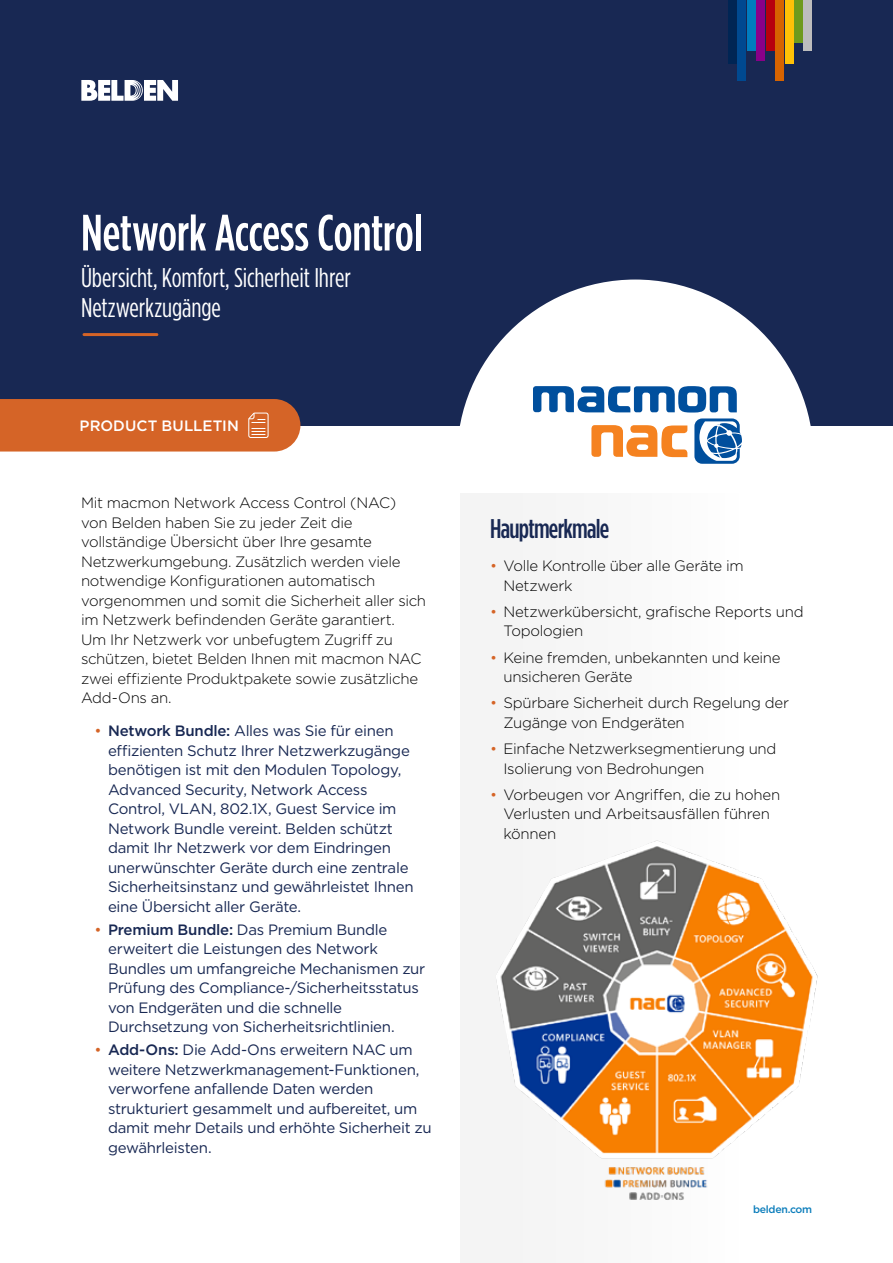
<style>
.page{position:relative;width:893px;height:1263px;background:#fff}
.page>*{position:absolute;margin:0;border:0;box-sizing:border-box;transform-origin:0 0}
.t1{font:500 51px "Gotham Condensed";letter-spacing:-.01em;color:#fff}
.t2{font:27px/30px "Gotham Condensed";letter-spacing:-.005em;color:#fff}
.t3{font:500 27px "Gotham Condensed";letter-spacing:-.025em;color:#182853}
.t4{font:15px/19.5px "Gotham";letter-spacing:-.02em;color:#182853}
.t5{font:300 15px/19.5px "Gotham";letter-spacing:-.02em;color:#000}
.t6{font:500 15px "Gotham";letter-spacing:.005em;color:#fff}
.t7{font:500 10.5px "Gotham";letter-spacing:-.025em;color:#0b7dbb}
.s1{color:#d56427}
.s2{font-weight:500}
</style>
<div class="page">
<div style="left:0;top:0;width:893px;height:425px;background:#182853"></div>
<svg style="left:81px;top:80px;width:97px;height:21px"></svg>
<div style="left:457px;top:280px;width:356px;height:356px;background:#fff;border-radius:50%"></div>
<hr style="left:84px;top:333px;width:73px;height:3px;background:#d56427">
<div style="left:460px;top:493px;width:278px;height:770px;background:#f4f4f4"></div>
<svg style="left:694px;top:418px;width:48px;height:46px"></svg>
<svg style="left:591px;top:425px;width:96px;height:32px"></svg>
<svg style="left:533px;top:386px;width:204px;height:26px"></svg>
<img style="left:602px;top:975px;width:216px;height:225px">
<svg style="left:496px;top:841px;width:321px;height:317px"></svg>
<div style="left:0;top:399px;width:300px;height:52px;background:#d56427"></div>
<div style="left:766px;top:0;width:8px;height:51px;background:#b7000e"></div>
<div style="left:775px;top:0;width:9px;height:81px;background:#d66300"></div>
<div style="left:794px;top:0;width:8px;height:43px;background:#6e9a1c"></div>
<div style="left:757px;top:0;width:8px;height:61px;background:#890089"></div>
<div style="left:738px;top:0;width:8px;height:81px;background:#004990"></div>
<div style="left:785px;top:0;width:8px;height:64px;background:#ffc107"></div>
<div style="left:804px;top:0;width:8px;height:51px;background:#bdbdbd"></div>
<div style="left:747px;top:0;width:8px;height:51px;background:#007cbe"></div>
<div style="left:728px;top:0;width:8px;height:64px;background:#002554"></div>
<h1 class="t1" style="left:81px;top:203px;width:343px">Network Access Control</h1>
<h2 class="t2" style="left:81px;top:262px;width:271px">Übersicht, Komfort, Sicherheit Ihrer<br>Netzwerkzugänge</h2>
<p class="t6" style="left:80px;top:416px;width:161px">PRODUCT BULLETIN</p>
<p class="t5" style="left:81px;top:493px;width:347px">Mit macmon Network Access Control (NAC) von Belden haben Sie zu jeder Zeit die vollständige Übersicht über Ihre gesamte Netzwerkumgebung. Zusätzlich werden viele notwendige Konfigurationen automatisch vorgenommen und somit die Sicherheit aller sich im Netzwerk befindenden Geräte garantiert.<br>Um Ihr Netzwerk vor unbefugtem Zugriff zu schützen, bietet Belden Ihnen mit macmon NAC zwei effiziente Produktpakete sowie zusätzliche Add-Ons an.</p>
<p class="t4" style="left:108px;top:721px;width:307px;text-indent:-14px"><span class="s1">•</span> <span class="s2">Network Bundle:</span> Alles was Sie für einen effizienten Schutz Ihrer Netzwerkzugänge benötigen ist mit den Modulen Topology, Advanced Security, Network Access Control, VLAN, 802.1X, Guest Service im Network Bundle vereint. Belden schützt damit Ihr Netzwerk vor dem Eindringen unerwünschter Geräte durch eine zentrale Sicherheitsinstanz und gewährleistet Ihnen eine Übersicht aller Geräte.</p>
<p class="t4" style="left:108px;top:919px;width:319px;text-indent:-14px"><span class="s1">•</span> <span class="s2">Premium Bundle:</span> Das Premium Bundle erweitert die Leistungen des Network Bundles um umfangreiche Mechanismen zur Prüfung des Compliance-/Sicherheitsstatus von Endgeräten und die schnelle Durchsetzung von Sicherheitsrichtlinien.</p>
<p class="t4" style="left:108px;top:1040px;width:325px;text-indent:-14px"><span class="s1">•</span> <span class="s2">Add-Ons:</span> Die Add-Ons erweitern NAC um weitere Netzwerkmanagement-Funktionen, verworfene anfallende Daten werden strukturiert gesammelt und aufbereitet, um damit mehr Details und erhöhte Sicherheit zu gewährleisten.</p>
<h2 class="t3" style="left:490px;top:513px;width:121px">Hauptmerkmale</h2>
<p class="t5" style="left:503px;top:556px;width:242px;text-indent:-14px"><span class="s1">•</span> Volle Kontrolle über alle Geräte im<br>Netzwerk</p>
<p class="t5" style="left:503px;top:601px;width:302px;text-indent:-14px"><span class="s1">•</span> Netzwerkübersicht, grafische Reports und<br>Topologien</p>
<p class="t5" style="left:503px;top:647px;width:279px;text-indent:-14px"><span class="s1">•</span> Keine fremden, unbekannten und keine unsicheren Geräte</p>
<p class="t5" style="left:503px;top:693px;width:287px;text-indent:-14px"><span class="s1">•</span> Spürbare Sicherheit durch Regelung der<br>Zugänge von Endgeräten</p>
<p class="t5" style="left:503px;top:739px;width:274px;text-indent:-14px"><span class="s1">•</span> Einfache Netzwerksegmentierung und<br>Isolierung von Bedrohungen</p>
<p class="t5" style="left:503px;top:784px;width:278px;text-indent:-14px"><span class="s1">•</span> Vorbeugen vor Angriffen, die zu hohen<br>Verlusten und Arbeitsausfällen führen können</p>
<p class="t7" style="left:753px;top:1202px;width:61px">belden.com</p>
</div>
